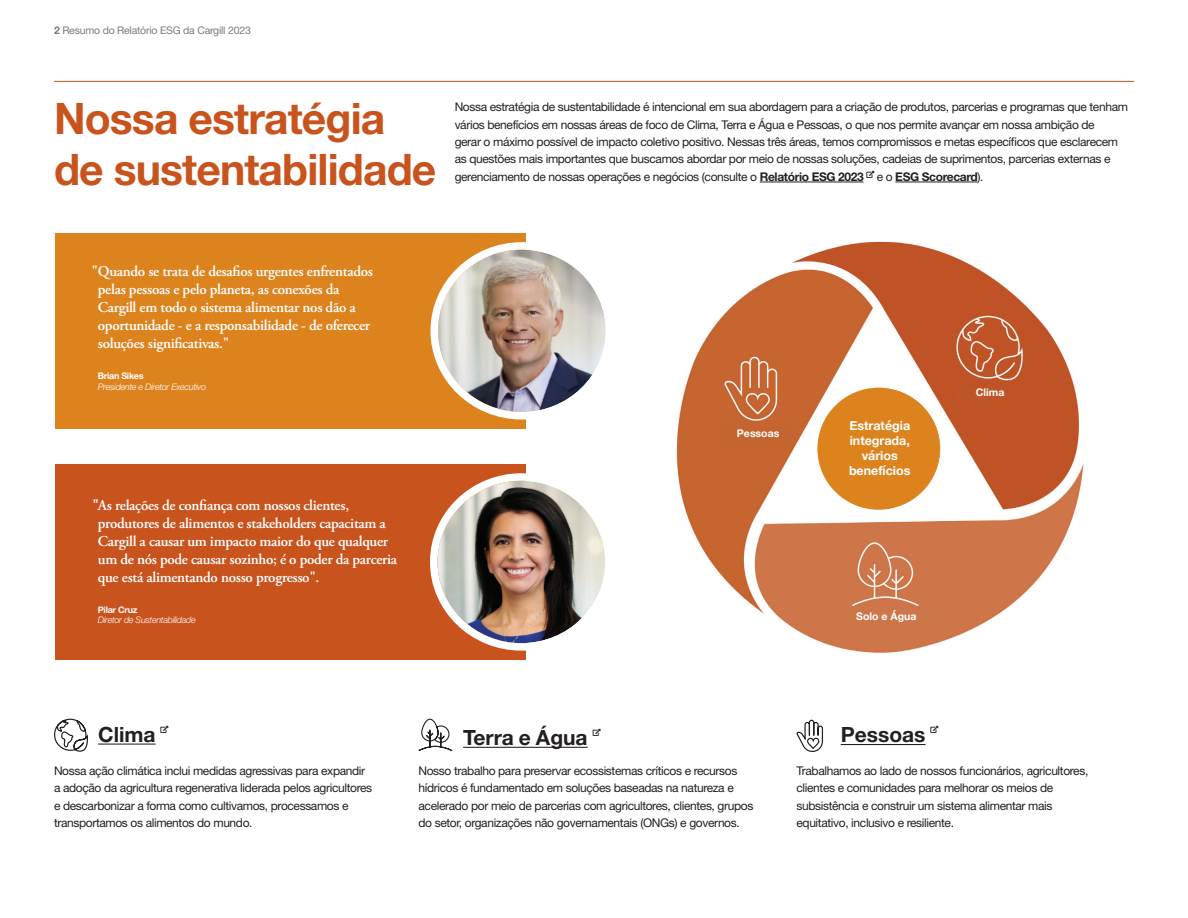
<style>
.page{position:relative;width:1188px;height:918px;background:#fff}
.page>*{position:absolute;margin:0;border:0;box-sizing:border-box;transform-origin:0 0}
.t1{font:700 43.5px/51px "Helvetica Neue LT Std";letter-spacing:-.02em;color:#c8531d}
.t2{font:700 21px "Helvetica Neue LT Std";color:#231f20}
.t3{font:600 15px/18px "Adobe Garamond Pro";letter-spacing:-.02em;color:#fff}
.t4{font:700 12.45px/15px "Helvetica Neue";color:#fff;text-align:center}
.t5{font:12px/17.4px "Helvetica Neue LT Std";letter-spacing:-.03em;color:#231f20}
.t6{font:10.5px "Helvetica Neue LT Std";letter-spacing:-.02em;color:#231f20}
.t7{font:700 10.5px "Helvetica Neue";color:#fff}
.t8{font:italic 300 9px "Helvetica Neue LT Std";letter-spacing:-.03em;color:#fff}
.t9{font:700 9px "Helvetica Neue LT Std";letter-spacing:-.03em;color:#fff}
.s1{font-weight:700}
.s2{font-family:"Arial";font-weight:400}
</style>
<div class="page">
<div style="left:55px;top:233px;width:471px;height:196px;background:#dd831e"></div>
<div style="left:55px;top:464px;width:471px;height:196px;background:#c8531d"></div>
<hr style="left:54px;top:81px;width:1080px;height:1px;background:#c8531d">
<img style="left:438px;top:251px;width:166px;height:160px">
<div style="left:430px;top:242px;width:183px;height:178px;border:8px solid #fff;border-radius:50%"></div>
<img style="left:438px;top:482px;width:166px;height:160px">
<div style="left:430px;top:473px;width:183px;height:178px;border:8px solid #fff;border-radius:50%"></div>
<hr style="left:760px;top:182px;width:104px;height:1px;background:#231f20">
<hr style="left:895px;top:182px;width:83px;height:1px;background:#231f20">
<hr style="left:98px;top:744px;width:58px;height:1px;background:#231f20">
<svg style="left:54px;top:718px;width:34px;height:34px"></svg>
<hr style="left:463px;top:747px;width:125px;height:1px;background:#231f20">
<svg style="left:418px;top:718px;width:35px;height:33px"></svg>
<hr style="left:841px;top:744px;width:85px;height:1px;background:#231f20">
<svg style="left:796px;top:719px;width:27px;height:33px"></svg>
<img style="left:676px;top:241px;width:408px;height:412px">
<div style="left:817px;top:388px;width:123px;height:122px;background:#dd831e;border-radius:50%"></div>
<div style="left:843px;top:610px;width:98px;height:16px;background:#cd7649"></div>
<div style="left:720px;top:426px;width:73px;height:16px;background:#c46430"></div>
<div style="left:956px;top:386px;width:98px;height:16px;background:#bf5427"></div>
<p class="t6" style="left:54px;top:25px;width:198px"><span class="s1">2</span> Resumo do Relatório ESG da Cargill 2023</p>
<h1 class="t1" style="left:54px;top:92px;width:384px">Nossa estratégia de sustentabilidade</h1>
<p class="t5" style="left:455px;top:98px;width:675px">Nossa estratégia de sustentabilidade é intencional em sua abordagem para a criação de produtos, parcerias e programas que tenham vários benefícios em nossas áreas de foco de Clima, Terra e Água e Pessoas, o que nos permite avançar em nossa ambição de<br>gerar o máximo possível de impacto coletivo positivo. Nessas três áreas, temos compromissos e metas específicos que esclarecem as questões mais importantes que buscamos abordar por meio de nossas soluções, cadeias de suprimentos, parcerias externas e gerenciamento de nossas operações e negócios (consulte o <span class="s1">Relatório ESG 2023</span> e o <span class="s1">ESG Scorecard</span>).</p>
<p class="t3" style="left:98px;top:262px;width:277px;text-indent:-6px">"Quando se trata de desafios urgentes enfrentados pelas pessoas e pelo planeta, as conexões da Cargill em todo o sistema alimentar nos dão a oportunidade - e a responsabilidade - de oferecer soluções significativas."</p>
<p class="t9" style="left:98px;top:370px;width:47px">Brian Sikes</p>
<p class="t8" style="left:98px;top:381px;width:110px">Presidente e Diretor Executivo</p>
<p class="t3" style="left:98px;top:496px;width:301px;text-indent:-5px"><span class="s2">"</span>As relações de confiança com nossos clientes, produtores de alimentos e stakeholders capacitam a Cargill a causar um impacto maior do que qualquer um de nós pode causar sozinho; é o poder da parceria que está alimentando nosso progresso".</p>
<p class="t9" style="left:98px;top:604px;width:41px">Pilar Cruz</p>
<p class="t8" style="left:98px;top:615px;width:99px">Diretor de Sustentabilidade</p>
<p class="t7" style="left:737px;top:426px;width:44px">Pessoas</p>
<p class="t4" style="left:849px;top:418px;width:63px">Estratégia integrada, vários benefícios</p>
<p class="t7" style="left:856px;top:608px;width:62px">Solo e Água</p>
<p class="t7" style="left:976px;top:384px;width:30px">Clima</p>
<h2 class="t2" style="left:98px;top:722px;width:59px">Clima</h2>
<h2 class="t2" style="left:463px;top:725px;width:126px">Terra e Água</h2>
<h2 class="t2" style="left:841px;top:722px;width:86px">Pessoas</h2>
<p class="t5" style="left:54px;top:762px;width:320px">Nossa ação climática inclui medidas agressivas para expandir a adoção da agricultura regenerativa liderada pelos agricultores e descarbonizar a forma como cultivamos, processamos e transportamos os alimentos do mundo.</p>
<p class="t5" style="left:418px;top:762px;width:336px">Nosso trabalho para preservar ecossistemas críticos e recursos hídricos é fundamentado em soluções baseadas na natureza e acelerado por meio de parcerias com agricultores, clientes, grupos do setor, organizações não governamentais (ONGs) e governos.</p>
<p class="t5" style="left:796px;top:762px;width:293px">Trabalhamos ao lado de nossos funcionários, agricultores, clientes e comunidades para melhorar os meios de subsistência e construir um sistema alimentar mais equitativo, inclusivo e resiliente.</p>
</div>
